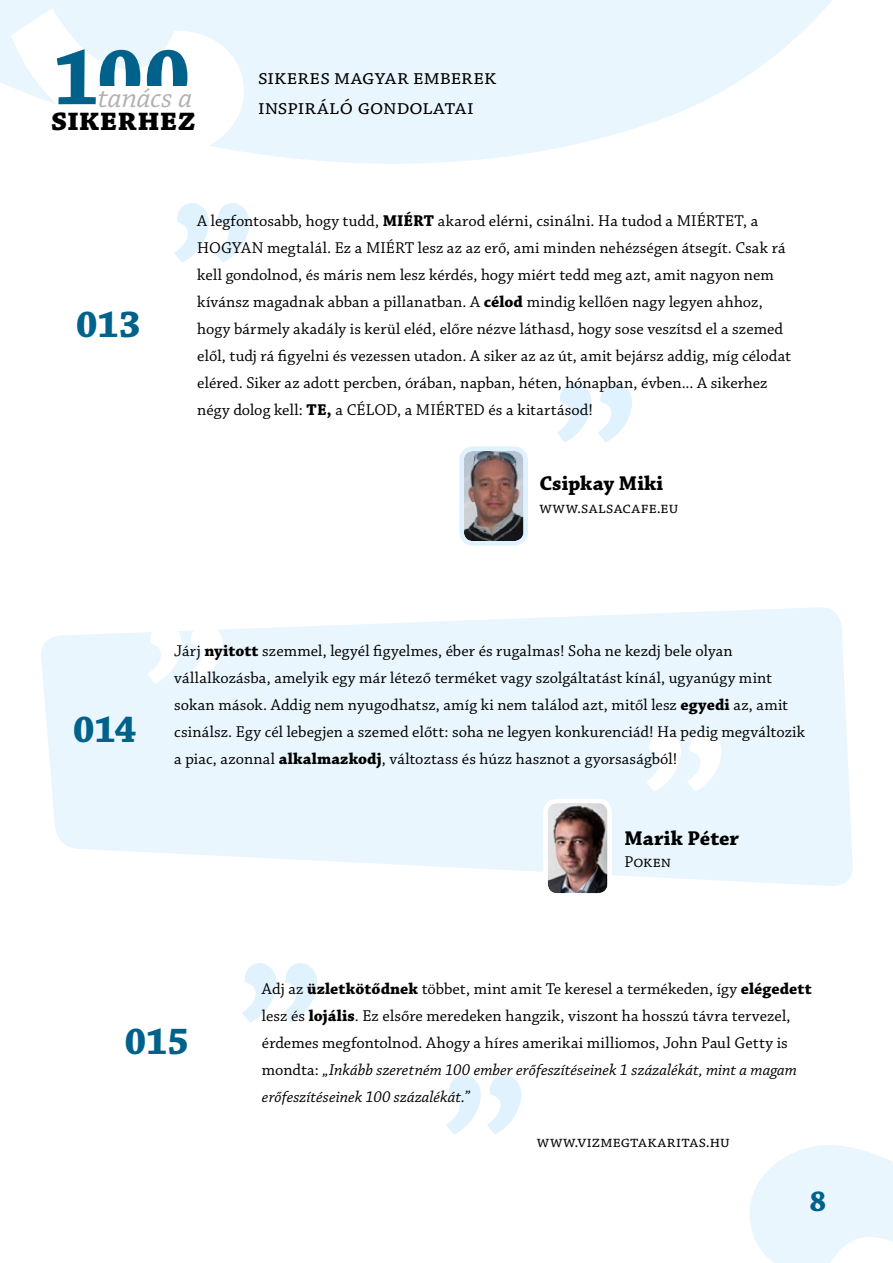
<style>
.page{position:relative;width:893px;height:1263px;background:#fff}
.page>*{position:absolute;margin:0;border:0;box-sizing:border-box;transform-origin:0 0}
.t1{font:700 83.25px "Chaparral Pro";color:#00628b}
.t2{font:700 39px "Chaparral Pro";letter-spacing:-.02em;color:#00628b}
.t3{font:700 33px "Chaparral Pro";letter-spacing:.005em;color:#000}
.t4{font:italic 30.15px "Chaparral Pro";letter-spacing:-.005em;color:#b3b2b2}
.t5{font:700 30px "Chaparral Pro";color:#00628b}
.t6{font:21.75px/30px "Chaparral Pro";letter-spacing:.005em;color:#000}
.t7{font:700 21px "Chaparral Pro";color:#000}
.t8{font:16.5px/27px "Chaparral Pro";letter-spacing:.005em;color:#000}
.s1{font-weight:700}
.s2{font-style:italic}
</style>
<div class="page">
<svg style="left:0;top:0;width:832px;height:226px;fill:#eaf6fe"></svg>
<svg style="left:750px;top:1145px;width:143px;height:118px"></svg>
<svg style="left:11px;top:9px;width:236px;height:151px"></svg>
<div style="left:98px;top:86px;width:102px;height:26px;background:#fff"></div>
<svg style="left:174px;top:203px;width:75px;height:60px"></svg>
<svg style="left:557px;top:383px;width:75px;height:59px"></svg>
<img style="left:464px;top:451px;width:59px;height:90px">
<div style="left:459px;top:446px;width:69px;height:100px;border:4px solid #dff2fd;border-radius:12px"></div>
<svg style="left:41px;top:607px;width:812px;height:279px;fill:#eaf6fe"></svg>
<svg style="left:147px;top:624px;width:76px;height:60px"></svg>
<svg style="left:646px;top:732px;width:75px;height:59px"></svg>
<img style="left:548px;top:804px;width:59px;height:89px">
<div style="left:543px;top:799px;width:69px;height:99px;border:4px solid #fff;border-radius:12px"></div>
<svg style="left:242px;top:963px;width:75px;height:59px"></svg>
<svg style="left:446px;top:1075px;width:75px;height:59px"></svg>
<h1 class="t1" style="left:53px;top:29px;width:139px">100</h1>
<h3 class="t4" style="left:98px;top:81px;width:96px">tanács a</h3>
<h3 class="t3" style="left:51px;top:100px;width:147px">sikerhez</h3>
<h3 class="t6" style="left:258px;top:63px;width:240px">sikeres magyar emberek inspiráló gondolatai</h3>
<h2 class="t2" style="left:76px;top:302px;width:66px">013</h2>
<p class="t8" style="left:197px;top:208px;width:595px">A legfontosabb, hogy tudd, <span class="s1">MIÉRT</span> akarod elérni, csinálni. Ha tudod a MIÉRTET, a HOGYAN megtalál. Ez a MIÉRT lesz az az erő, ami minden nehézségen átsegít. Csak rá kell gondolnod, és máris nem lesz kérdés, hogy miért tedd meg azt, amit nagyon nem kívánsz magadnak abban a pillanatban. A <span class="s1">célod</span> mindig kellően nagy legyen ahhoz, hogy bármely akadály is kerül eléd, előre nézve láthasd, hogy sose veszítsd el a szemed elől, tudj rá figyelni és vezessen utadon. A siker az az út, amit bejársz addig, míg célodat eléred. Siker az adott percben, órában, napban, héten, hónapban, évben... A sikerhez négy dolog kell: <span class="s1">TE,</span> a CÉLOD, a MIÉRTED és a kitartásod!</p>
<p class="t7" style="left:539px;top:471px;width:125px">Csipkay Miki</p>
<p class="t8" style="left:539px;top:495px;width:140px">www.salsacafe.eu</p>
<h2 class="t2" style="left:73px;top:707px;width:65px">014</h2>
<p class="t8" style="left:174px;top:638px;width:632px">Járj <span class="s1">nyitott</span> szemmel, legyél figyelmes, éber és rugalmas! Soha ne kezdj bele olyan vállalkozásba, amelyik egy már létező terméket vagy szolgáltatást kínál, ugyanúgy mint sokan mások. Addig nem nyugodhatsz, amíg ki nem találod azt, mitől lesz <span class="s1">egyedi</span> az, amit csinálsz. Egy cél lebegjen a szemed előtt: soha ne legyen konkurenciád! Ha pedig megváltozik a piac, azonnal <span class="s1">alkalmazkodj</span>, változtass és húzz hasznot a gyorsaságból!</p>
<p class="t7" style="left:624px;top:826px;width:116px">Marik Péter</p>
<p class="t8" style="left:624px;top:849px;width:48px">Poken</p>
<h2 class="t2" style="left:125px;top:1018px;width:66px">015</h2>
<p class="t8" style="left:262px;top:976px;width:551px">Adj az <span class="s1">üzletkötődnek</span> többet, mint amit Te keresel a termékeden, így <span class="s1">elégedett </span>lesz és <span class="s1">lojális</span>. Ez elsőre meredeken hangzik, viszont ha hosszú távra tervezel, érdemes megfontolnod. Ahogy a híres amerikai milliomos, John Paul Getty is mondta: <span class="s2">„Inkább szeretném 100 ember erőfeszítéseinek 1 százalékát, mint a magam erőfeszítéseinek 100 százalékát.”</span></p>
<p class="t8" style="left:537px;top:1129px;width:195px">www.vizmegtakaritas.hu</p>
<h3 class="t5" style="left:809px;top:1184px;width:18px">8</h3>
</div>
